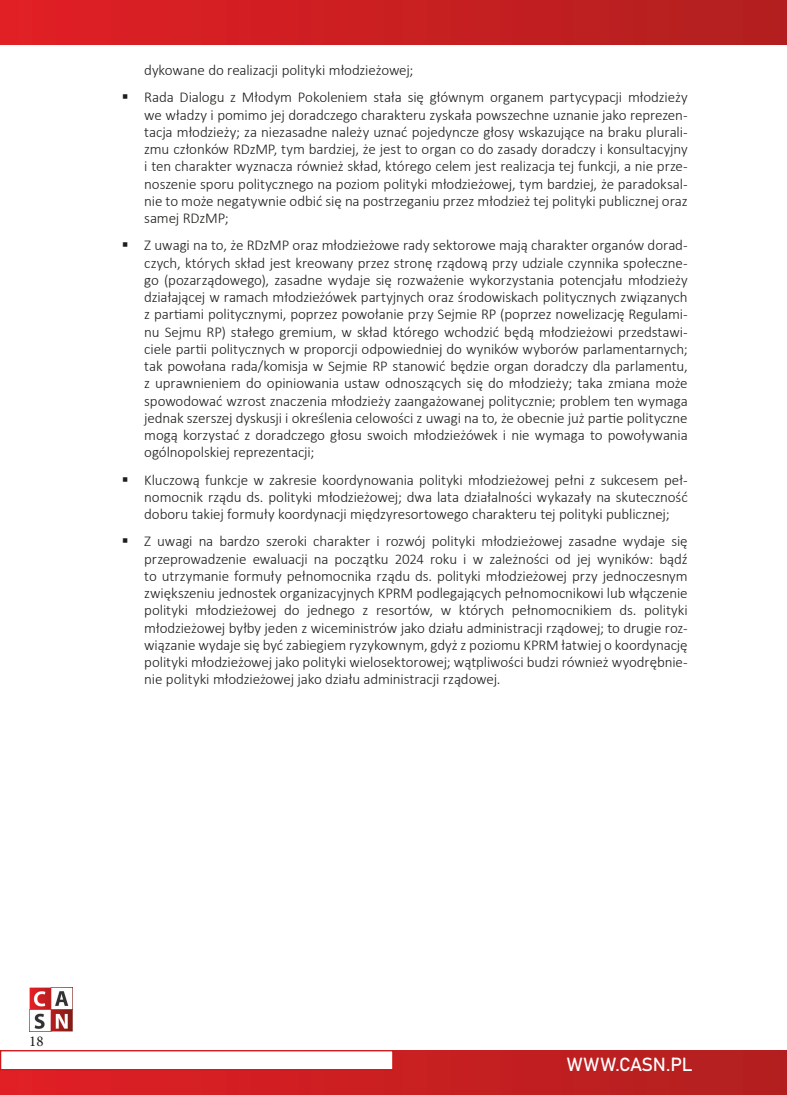
<style>
.page{position:relative;width:787px;height:1095px;background:#fff}
.page>*{position:absolute;margin:0;border:0;box-sizing:border-box;transform-origin:0 0}
.t1{font:18.75px "Bahnschrift";letter-spacing:-.01em;color:#fff}
.t2{font:300 15px/17.2px "Calibri";letter-spacing:-.01em;color:#1d1d1b;text-align:justify}
.t3{font:15px "Minion Pro";color:#1d1d1b}
</style>
<div class="page">
<img style="left:29px;top:988px;width:44px;height:43px">
<div style="left:1px;top:0;width:786px;height:45px;background:linear-gradient(to right,#e11f25,#b21f1f)"></div>
<div style="left:1px;top:1050px;width:786px;height:45px;background:linear-gradient(to right,#e11f25,#b21f1f)"></div>
<div style="left:0;top:1050px;width:393px;height:20px;background:#fff;border:1px solid #cd171a"></div>
<p class="t2" style="left:144px;top:61px;width:271px">dykowane do realizacji polityki młodzieżowej;</p>
<p class="t2" style="left:144px;top:89px;width:545px;text-indent:-22px">▪ Rada Dialogu z Młodym Pokoleniem stała się głównym organem partycypacji młodzieży we władzy i pomimo jej doradczego charakteru zyskała powszechne uznanie jako reprezen&shy;tacja młodzieży; za niezasadne należy uznać pojedyncze głosy wskazujące na braku plurali&shy;zmu członków RDzMP, tym bardziej, że jest to organ co do zasady doradczy i konsultacyjny i ten charakter wyznacza również skład, którego celem jest realizacja tej funkcji, a nie prze&shy;noszenie sporu politycznego na poziom polityki młodzieżowej, tym bardziej, że paradoksal&shy;nie to może negatywnie odbić się na postrzeganiu przez młodzież tej polityki publicznej oraz samej RDzMP;</p>
<p class="t2" style="left:144px;top:237px;width:545px;text-indent:-22px">▪ Z uwagi na to, że RDzMP oraz młodzieżowe rady sektorowe mają charakter organów dorad&shy;czych, których skład jest kreowany przez stronę rządową przy udziale czynnika społeczne&shy;go (pozarządowego), zasadne wydaje się rozważenie wykorzystania potencjału młodzieży działającej w ramach młodzieżówek partyjnych oraz środowiskach politycznych związanych z partiami politycznymi, poprzez powołanie przy Sejmie RP (poprzez nowelizację Regulami&shy;nu Sejmu RP) stałego gremium, w skład którego wchodzić będą młodzieżowi przedstawi&shy;ciele partii politycznych w proporcji odpowiedniej do wyników wyborów parlamentarnych; tak powołana rada/komisja w Sejmie RP stanowić będzie organ doradczy dla parlamentu, z uprawnieniem do opiniowania ustaw odnoszących się do młodzieży; taka zmiana może spowodować wzrost znaczenia młodzieży zaangażowanej politycznie; problem ten wymaga jednak szerszej dyskusji i określenia celowości z uwagi na to, że obecnie już partie polityczne mogą korzystać z doradczego głosu swoich młodzieżówek i nie wymaga to powoływania ogólnopolskiej reprezentacji;</p>
<p class="t2" style="left:144px;top:471px;width:545px;text-indent:-22px">▪ Kluczową funkcje w zakresie koordynowania polityki młodzieżowej pełni z sukcesem peł&shy;nomocnik rządu ds. polityki młodzieżowej; dwa lata działalności wykazały na skuteczność doboru takiej formuły koordynacji międzyresortowego charakteru tej polityki publicznej;</p>
<p class="t2" style="left:144px;top:533px;width:545px;text-indent:-22px">▪ Z uwagi na bardzo szeroki charakter i rozwój polityki młodzieżowej zasadne wydaje się przeprowadzenie ewaluacji na początku 2024 roku i w zależności od jej wyników: bądź to utrzymanie formuły pełnomocnika rządu ds. polityki młodzieżowej przy jednoczesnym zwiększeniu jednostek organizacyjnych KPRM podlegających pełnomocnikowi lub włączenie polityki młodzieżowej do jednego z resortów, w których pełnomocnikiem ds. polityki młodzieżowej byłby jeden z wiceministrów jako działu administracji rządowej; to drugie roz&shy;wiązanie wydaje się być zabiegiem ryzykownym, gdyż z poziomu KPRM łatwiej o koordynację polityki młodzieżowej jako polityki wielosektorowej; wątpliwości budzi również wyodrębnie&shy;nie polityki młodzieżowej jako działu administracji rządowej.</p>
<p class="t3" style="left:29px;top:1031px;width:16px">18</p>
<p class="t1" style="left:567px;top:1050px;width:127px">WWW.CASN.PL</p>
</div>
